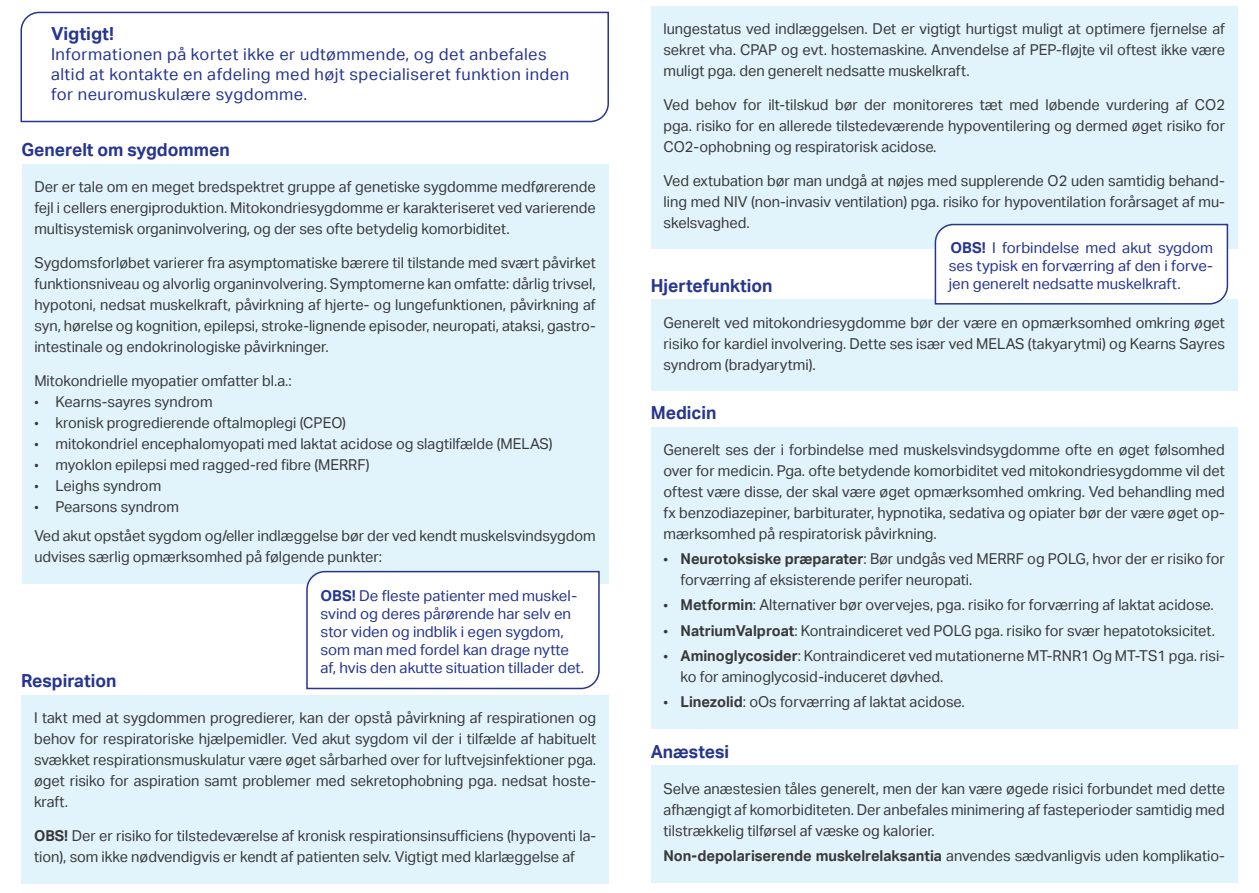
<style>
.page{position:relative;width:1259px;height:893px;background:#fff}
.page>*{position:absolute;margin:0;border:0;box-sizing:border-box;transform-origin:0 0}
.Afsnit{font:700 18px "Aktiv Grotesk";color:#26358f}
.t1{font:16.5px/19.8px "Aktiv Grotesk";letter-spacing:.03em;color:#26358f}
.Bullet{font:15px/21px "Aktiv Grotesk";color:#383839;text-align:justify}
.t2{font:15px/18px "Aktiv Grotesk";color:#26358f;text-align:justify}
.Bullet-2{font:700 15px "Aktiv Grotesk";color:#383839}
.s1{font-size:12px}
.s2{font-weight:700}
.s3{font-weight:700;font-size:12px}
.s4{font-weight:400}
</style>
<div class="page">
<div style="left:651px;top:6px;width:586px;height:91px;background:#e1f4fc"></div>
<div style="left:651px;top:82px;width:586px;height:91px;background:#e1f4fc"></div>
<div style="left:651px;top:158px;width:586px;height:91px;background:#e1f4fc"></div>
<div style="left:651px;top:300px;width:586px;height:91px;background:#e1f4fc"></div>
<div style="left:651px;top:427px;width:586px;height:133px;background:#e1f4fc"></div>
<div style="left:651px;top:536px;width:586px;height:70px;background:#e1f4fc"></div>
<div style="left:651px;top:583px;width:586px;height:49px;background:#e1f4fc"></div>
<div style="left:651px;top:608px;width:586px;height:49px;background:#e1f4fc"></div>
<div style="left:651px;top:633px;width:586px;height:70px;background:#e1f4fc"></div>
<div style="left:651px;top:679px;width:586px;height:49px;background:#e1f4fc"></div>
<div style="left:22px;top:165px;width:586px;height:91px;background:#e1f4fc"></div>
<div style="left:22px;top:240px;width:586px;height:133px;background:#e1f4fc"></div>
<div style="left:22px;top:358px;width:586px;height:49px;background:#e1f4fc"></div>
<div style="left:22px;top:400px;width:586px;height:49px;background:#e1f4fc"></div>
<div style="left:22px;top:442px;width:586px;height:49px;background:#e1f4fc"></div>
<div style="left:22px;top:484px;width:586px;height:49px;background:#e1f4fc"></div>
<div style="left:22px;top:514px;width:586px;height:70px;background:#e1f4fc"></div>
<svg style="left:934px;top:223px;width:295px;height:82px"></svg>
<svg style="left:20px;top:11px;width:589px;height:112px"></svg>
<div style="left:21px;top:695px;width:588px;height:133px;background:#e1f4fc"></div>
<div style="left:21px;top:813px;width:588px;height:70px;background:#e1f4fc"></div>
<svg style="left:306px;top:570px;width:294px;height:120px"></svg>
<div style="left:651px;top:766px;width:586px;height:91px;background:#e1f4fc"></div>
<div style="left:651px;top:833px;width:586px;height:49px;background:#e1f4fc"></div>
<p class="Afsnit" style="left:51px;top:24px;width:64px">Vigtigt!</p>
<p class="t1" style="left:51px;top:45px;width:520px">Informationen på kortet ikke er udtømmende, og det anbefales altid at kontakte en afdeling med højt specialiseret funktion inden for neuromuskulære sygdomme.</p>
<p class="Afsnit" style="left:22px;top:140px;width:210px">Generelt om sygdommen</p>
<p class="Bullet" style="left:34px;top:177px;width:563px">Der er tale om en meget bredspektret gruppe af genetiske sygdomme medførerende fejl i cellers energiproduktion. Mitokondriesygdomme er karakteriseret ved varierende multisystemisk organinvolvering, og der ses ofte betydelig komorbiditet.</p>
<p class="Bullet" style="left:34px;top:252px;width:563px">Sygdomsforløbet varierer fra asymptomatiske bærere til tilstande med svært påvirket funktionsniveau og alvorlig organinvolvering. Symptomerne kan omfatte: dårlig trivsel, hypotoni, nedsat muskelkraft, påvirkning af hjerte- og lungefunktionen, påvirkning af syn, hørelse og kognition, epilepsi, stroke-lignende episoder, neuropati, ataksi, gastro&shy;intestinale og endokrinologiske påvirkninger.</p>
<p class="Bullet" style="left:34px;top:370px;width:259px">Mitokondrielle myopatier omfatter bl.a.:</p>
<p class="Bullet" style="left:34px;top:391px;width:180px"><span class="s1">•</span> Kearns-sayres syndrom</p>
<p class="Bullet" style="left:34px;top:412px;width:313px"><span class="s1">•</span> kronisk progredierende oftalmoplegi (CPEO)</p>
<p class="Bullet" style="left:34px;top:433px;width:520px"><span class="s1">•</span> mitokondriel encephalomyopati med laktat acidose og slagtilfælde (MELAS)</p>
<p class="Bullet" style="left:34px;top:454px;width:337px"><span class="s1">•</span> myoklon epilepsi med ragged-red fibre (MERRF)</p>
<p class="Bullet" style="left:34px;top:475px;width:128px"><span class="s1">•</span> Leighs syndrom</p>
<p class="Bullet" style="left:34px;top:496px;width:146px"><span class="s1">•</span> Pearsons syndrom</p>
<p class="Bullet" style="left:34px;top:526px;width:563px">Ved akut opstået sygdom og/eller indlæggelse bør der ved kendt muskelsvindsygdom udvises særlig opmærksomhed på følgende punkter:</p>
<p class="t2" style="left:320px;top:587px;width:265px;text-align:left"><span class="s2">OBS!</span> De fleste patienter med muskel&shy;svind og deres pårørende har selv en stor viden og indblik i egen sygdom, som man med fordel kan drage nytte af, hvis den akutte situation tillader det.</p>
<p class="Afsnit" style="left:21px;top:670px;width:97px">Respiration</p>
<p class="Bullet" style="left:34px;top:707px;width:564px">I takt med at sygdommen progredierer, kan der opstå påvirkning af respirationen og behov for respiratoriske hjælpemidler. Ved akut sygdom vil der i tilfælde af habituelt svækket respirationsmuskulatur være øget sårbarhed over for luftvejsinfektioner pga. øget risiko for aspiration samt problemer med sekretophobning pga. nedsat hoste&shy;kraft.</p>
<p class="Bullet" style="left:34px;top:825px;width:564px"><span class="s2">OBS!</span> Der er risiko for tilstedeværelse af kronisk respirationsinsufficiens (hypoventi la&shy;tion), som ikke nødvendigvis er kendt af patienten selv. Vigtigt med klarlæggelse af</p>
<p class="Bullet" style="left:663px;top:18px;width:563px">lungestatus ved indlæggelsen. Det er vigtigt hurtigst muligt at optimere fjernelse af sekret vha. CPAP og evt. hostemaskine. Anvendelse af PEP-fløjte vil oftest ikke være muligt pga. den generelt nedsatte muskelkraft.</p>
<p class="Bullet" style="left:663px;top:94px;width:563px">Ved behov for ilt-tilskud bør der monitoreres tæt med løbende vurdering af CO2 pga. risiko for en allerede tilstedeværende hypoventilering og dermed øget risiko for CO2-ophobning og respiratorisk acidose.</p>
<p class="Bullet" style="left:663px;top:170px;width:563px">Ved extubation bør man undgå at nøjes med supplerende O2 uden samtidig behand&shy;ling med NIV (non-invasiv ventilation) pga. risiko for hypoventilation forårsaget af mu&shy;skelsvaghed.</p>
<p class="t2" style="left:949px;top:239px;width:266px"><span class="s2">OBS!</span> I forbindelse med akut sygdom ses typisk en forværring af den i forve&shy;jen generelt nedsatte muskelkraft.</p>
<p class="Afsnit" style="left:651px;top:275px;width:123px">Hjertefunktion</p>
<p class="Bullet" style="left:663px;top:312px;width:563px">Generelt ved mitokondriesygdomme bør der være en opmærksomhed omkring øget risiko for kardiel involvering. Dette ses især ved MELAS (takyarytmi) og Kearns Sayres syndrom (bradyarytmi).</p>
<p class="Afsnit" style="left:651px;top:402px;width:67px">Medicin</p>
<p class="Bullet" style="left:663px;top:439px;width:563px">Generelt ses der i forbindelse med muskelsvindsygdomme ofte en øget følsomhed over for medicin. Pga. ofte betydende komorbiditet ved mitokondriesygdomme vil det oftest være disse, der skal være øget opmærksomhed omkring. Ved behandling med fx benzodiazepiner, barbiturater, hypnotika, sedativa og opiater bør der være øget op&shy;mærksomhed på respiratorisk påvirkning.</p>
<p class="Bullet" style="left:680px;top:548px;width:546px;text-indent:-17px"><span class="s3">•</span> <span class="s2">Neurotoksiske præparater</span>: Bør undgås ved MERRF og POLG, hvor der er risiko for forværring af eksisterende perifer neuropati.</p>
<p class="Bullet" style="left:663px;top:595px;width:551px"><span class="s3">•</span> <span class="s2">Metformin</span>: Alternativer bør overvejes, pga. risiko for forværring af laktat acidose.</p>
<p class="Bullet" style="left:663px;top:620px;width:553px"><span class="s3">•</span> <span class="s2">NatriumValproat</span>: Kontraindiceret ved POLG pga. risiko for svær hepatotoksicitet.</p>
<p class="Bullet" style="left:680px;top:645px;width:546px;text-indent:-17px"><span class="s3">•</span> <span class="s2">Aminoglycosider</span>: Kontraindiceret ved mutationerne MT-RNR1 Og MT-TS1 pga. risi&shy;ko for aminoglycosid-induceret døvhed.</p>
<p class="Bullet" style="left:663px;top:691px;width:303px"><span class="s3">•</span> <span class="s2">Linezolid</span>: oOs forværring af laktat acidose.</p>
<p class="Afsnit" style="left:651px;top:741px;width:80px">Anæstesi</p>
<p class="Bullet" style="left:663px;top:778px;width:563px">Selve anæstesien tåles generelt, men der kan være øgede risici forbundet med dette afhængigt af komorbiditeten. Der anbefales minimering af fasteperioder samtidig med tilstrækkelig tilførsel af væske og kalorier.</p>
<p class="Bullet-2" style="left:663px;top:847px;width:563px">Non-depolariserende muskelrelaksantia <span class="s4">anvendes sædvanligvis uden komplikatio-</span></p>
</div>
